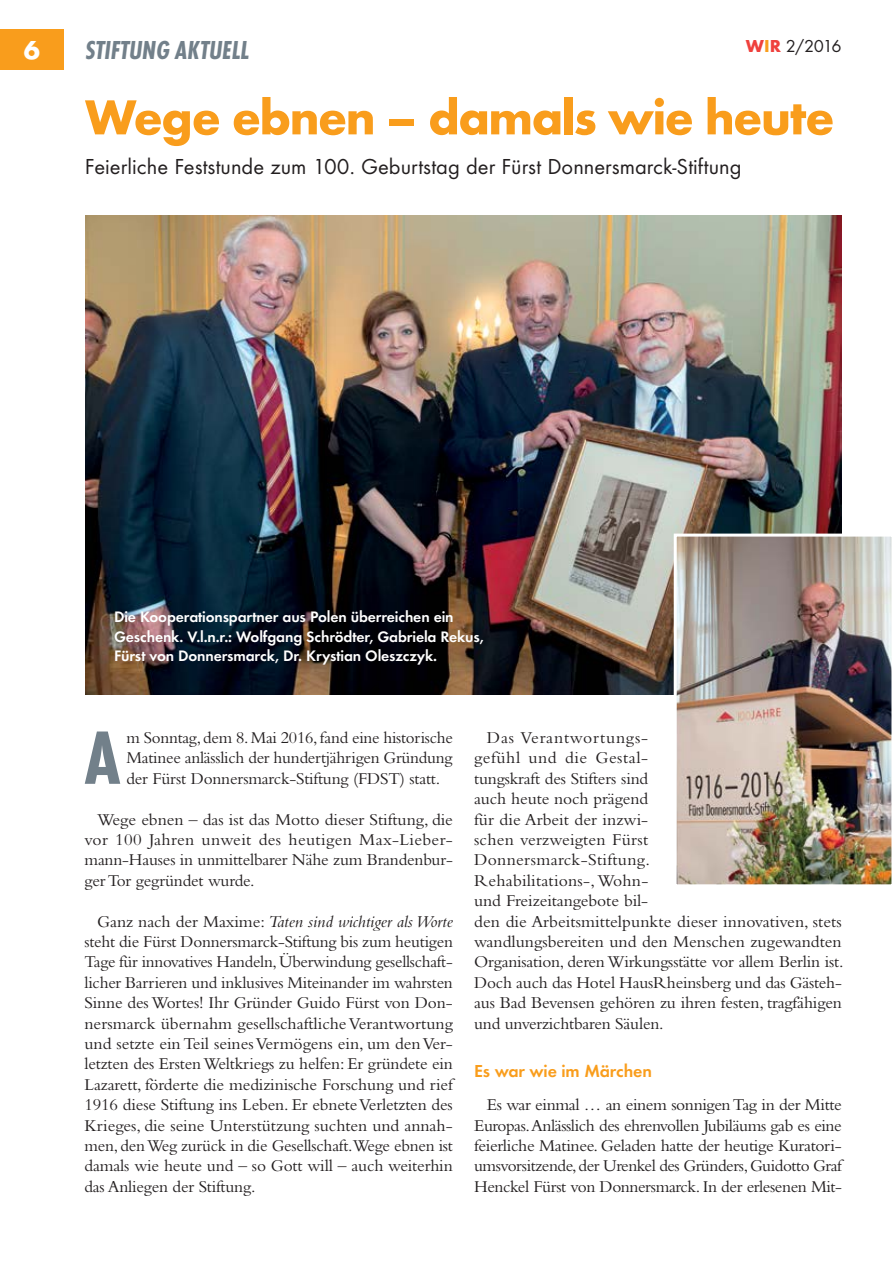
<style>
.page{position:relative;width:893px;height:1263px;background:#fff}
.page>*{position:absolute;margin:0;border:0;box-sizing:border-box;transform-origin:0 0}
.t1{font:700 condensed 78.45px "Futura T";color:#72808a}
.t2{font:700 51px "Futura T";letter-spacing:-.03em;color:#f99d1c}
.t3{font:italic 700 condensed 27px "Futura T";color:#72808a}
.t4{font:700 27px "Futura T";color:#fff}
.t5{font:22.5px "Futura T";color:#231f20}
.t6{font:600 18px "Futura T";letter-spacing:-.01em;color:#f99d1c}
.t7{font:18px "Futura T";color:#231f20}
.t8{font:17.25px/20.4px "Bembo";letter-spacing:-.01em;color:#231f20;text-align:justify}
.t9{font:600 15.75px/19.2px "Futura T";letter-spacing:-.01em;color:#fff}
.s1{font-weight:700;color:#ef413d}
.s2{font-weight:700;color:#f99d1c}
.s3{font-style:italic}
</style>
<div class="page">
<div style="left:0;top:30px;width:64px;height:40px;background:#f99d1c"></div>
<img style="left:85px;top:215px;width:757px;height:479px">
<img style="left:674px;top:534px;width:218px;height:351px">
<h3 class="t4" style="left:24px;top:34px;width:18px">6</h3>
<p class="t7" style="left:746px;top:36px;width:97px"><span class="s1">W</span><span class="s2">I</span><span class="s1">R</span> 2/2016</p>
<h3 class="t3" style="left:85px;top:35px;width:166px">STIFTUNG AKTUELL</h3>
<p class="t2" style="left:85px;top:87px;width:751px">Wege ebnen – damals wie heute</p>
<p class="t5" style="left:85px;top:154px;width:658px">Feierliche Feststunde zum 100. Geburtstag der Fürst Donnersmarck-Stiftung</p>
<p class="t9" style="left:114px;top:607px;width:371px">Die Kooperationspartner aus Polen überreichen ein<br>Geschenk. V.l.n.r.: Wolfgang Schrödter, Gabriela Rekus,<br>Fürst von Donnersmarck, Dr. Krystian Oleszczyk.</p>
<p class="t1" style="left:85px;top:712px;width:38px">A</p>
<p class="t8" style="left:126px;top:727px;width:328px">m Sonntag, dem 8. Mai 2016, fand eine historische Matinee anlässlich der hundertjährigen Gründung der Fürst Donnersmarck-Stiftung (FDST) statt.</p>
<p class="t8" style="left:85px;top:809px;width:370px;text-indent:13px">Wege ebnen – das ist das Motto dieser Stiftung, die vor 100 Jahren unweit des heutigen Max-Lieber&shy;mann-Hauses in unmittelbarer Nähe zum Brandenbur&shy;ger Tor gegründet wurde.</p>
<p class="t8" style="left:85px;top:911px;width:370px;text-indent:13px">Ganz nach der Maxime: <span class="s3">Taten sind wichtiger als Worte </span>steht die Fürst Donnersmarck-Stiftung bis zum heutigen Tage für innovatives Handeln, Überwindung gesellschaft&shy;licher Barrieren und inklusives Miteinander im wahrsten Sinne des Wortes! Ihr Gründer Guido Fürst von Don&shy;nersmarck übernahm gesellschaftliche Verantwortung und setzte ein Teil seines Vermögens ein, um den Ver&shy;letzten des Ersten Weltkriegs zu helfen: Er gründete ein Lazarett, förderte die medizinische Forschung und rief 1916 diese Stiftung ins Leben. Er ebnete Verletzten des Krieges, die seine Unterstützung suchten und annah&shy;men, den Weg zurück in die Gesellschaft.Wege ebnen ist damals wie heute und – so Gott will – auch weiterhin das Anliegen der Stiftung.</p>
<p class="t8" style="left:474px;top:727px;width:371px;text-align:left;text-indent:13px">Das Verantwortungs-<br>gefühl und die Gestal-<br>tungskraft des Stifters sind<br>auch heute noch prägend<br>für die Arbeit der inzwi-<br>schen verzweigten Fürst<br>Donnersmarck-Stiftung.<br>Rehabilitations-, Wohn-<br>und Freizeitangebote bil-<br>den die Arbeitsmittelpunkte dieser innovativen, stets wandlungsbereiten und den Menschen zugewandten Organisation, deren Wirkungsstätte vor allem Berlin ist.<br>Doch auch das Hotel HausRheinsberg und das Gästeh&shy;aus Bad Bevensen gehören zu ihren festen, tragfähigen und unverzichtbaren Säulen.</p>
<p class="t6" style="left:474px;top:1060px;width:179px">Es war wie im Märchen</p>
<p class="t8" style="left:474px;top:1094px;width:369px;text-indent:13px">Es war einmal … an einem sonnigen Tag in der Mitte Europas.Anlässlich des ehrenvollen Jubiläums gab es eine feierliche Matinee. Geladen hatte der heutige Kuratori&shy;umsvorsitzende, der Urenkel des Gründers, Guidotto Graf Henckel Fürst von Donnersmarck. In der erlesenen Mit-</p>
</div>
